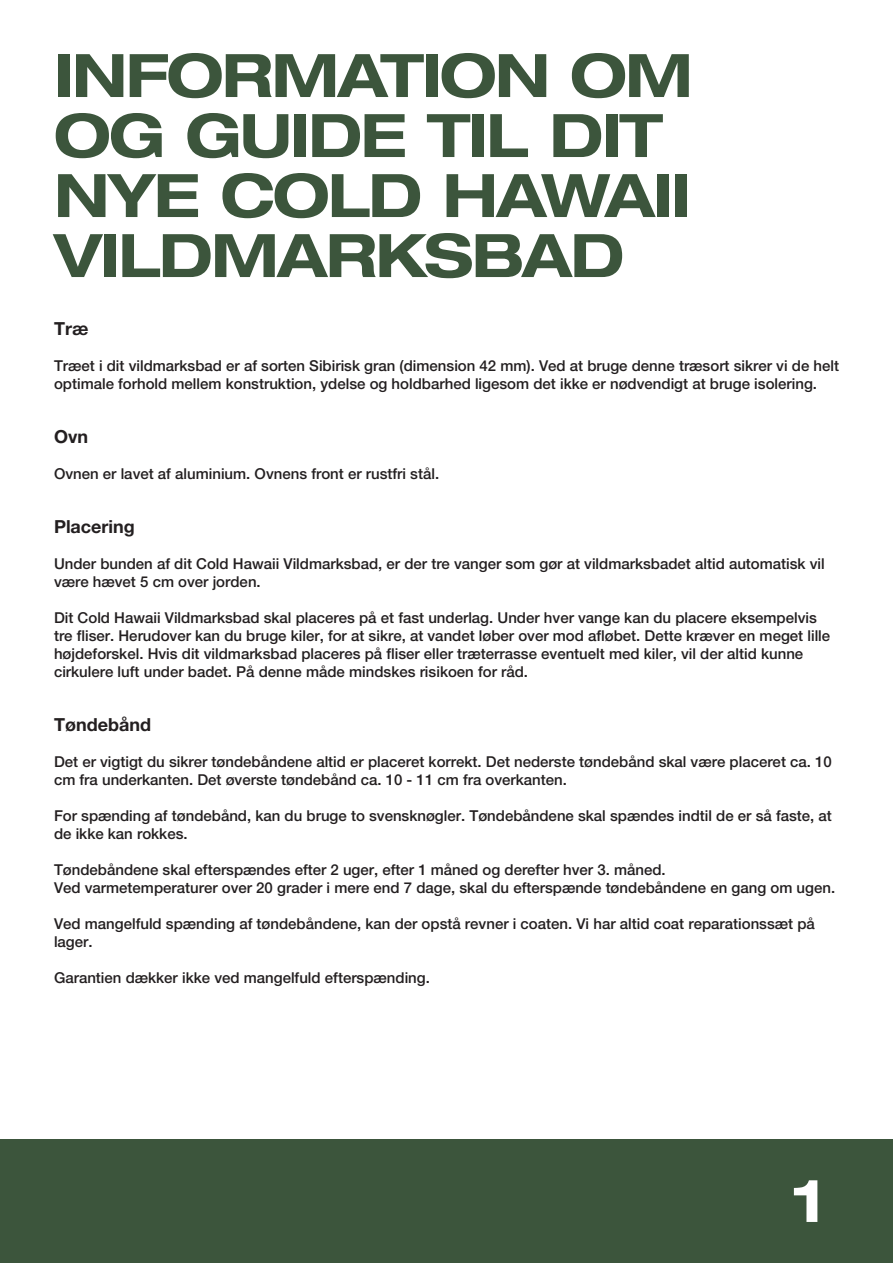
<style>
.page{position:relative;width:893px;height:1263px;background:#fff}
.page>*{position:absolute;margin:0;border:0;box-sizing:border-box;transform-origin:0 0}
.t1{font:700 expanded 60px/60px "Helvetica Neue LT Com";letter-spacing:-.03em;color:#3c553c}
.t2{font:700 expanded 60px "Helvetica Neue LT Com";color:#fff}
.t3{font:18px "Helvetica Neue LT 75 Bd";color:#231f20}
.t4{font:15px/18px "Helvetica Neue LT 65 Md";color:#231f20}
</style>
<div class="page">
<div style="left:0;top:1139px;width:893px;height:124px;background:#3c553c"></div>
<p class="t1" style="left:54px;top:43px;width:640px">INFORMATION OM<br>OG GUIDE TIL DIT<br>NYE COLD HAWAII<br>VILDMARKSBAD</p>
<p class="t3" style="left:54px;top:317px;width:36px">Træ</p>
<p class="t4" style="left:54px;top:357px;width:786px">Træet i dit vildmarksbad er af sorten Sibirisk gran (dimension 42 mm). Ved at bruge denne træsort sikrer vi de helt optimale forhold mellem konstruktion, ydelse og holdbarhed ligesom det ikke er nødvendigt at bruge isolering.</p>
<p class="t3" style="left:54px;top:425px;width:36px">Ovn</p>
<p class="t4" style="left:54px;top:465px;width:387px">Ovnen er lavet af aluminium. Ovnens front er rustfri stål.</p>
<p class="t3" style="left:54px;top:515px;width:82px">Placering</p>
<p class="t4" style="left:54px;top:555px;width:772px">Under bunden af dit Cold Hawaii Vildmarksbad, er der tre vanger som gør at vildmarksbadet altid automatisk vil være hævet 5 cm over jorden.</p>
<p class="t4" style="left:54px;top:609px;width:778px">Dit Cold Hawaii Vildmarksbad skal placeres på et fast underlag. Under hver vange kan du placere eksempelvis tre fliser. Herudover kan du bruge kiler, for at sikre, at vandet løber over mod afløbet. Dette kræver en meget lille højdeforskel. Hvis dit vildmarksbad placeres på fliser eller træterrasse eventuelt med kiler, vil der altid kunne cirkulere luft under badet. På denne måde mindskes risikoen for råd.</p>
<p class="t3" style="left:54px;top:713px;width:99px">Tøndebånd</p>
<p class="t4" style="left:54px;top:753px;width:779px">Det er vigtigt du sikrer tøndebåndene altid er placeret korrekt. Det nederste tøndebånd skal være placeret ca. 10 cm fra underkanten. Det øverste tøndebånd ca. 10 - 11 cm fra overkanten.</p>
<p class="t4" style="left:54px;top:807px;width:779px">For spænding af tøndebånd, kan du bruge to svensknøgler. Tøndebåndene skal spændes indtil de er så faste, at de ikke kan rokkes.</p>
<p class="t4" style="left:54px;top:861px;width:613px">Tøndebåndene skal efterspændes efter 2 uger, efter 1 måned og derefter hver 3. måned.</p>
<p class="t4" style="left:54px;top:879px;width:783px">Ved varmetemperaturer over 20 grader i mere end 7 dage, skal du efterspænde tøndebåndene en gang om ugen.</p>
<p class="t4" style="left:54px;top:915px;width:762px">Ved mangelfuld spænding af tøndebåndene, kan der opstå revner i coaten. Vi har altid coat reparationssæt på lager.</p>
<p class="t4" style="left:54px;top:969px;width:377px">Garantien dækker ikke ved mangelfuld efterspænding.</p>
<p class="t2" style="left:792px;top:1161px;width:35px">1</p>
</div>
